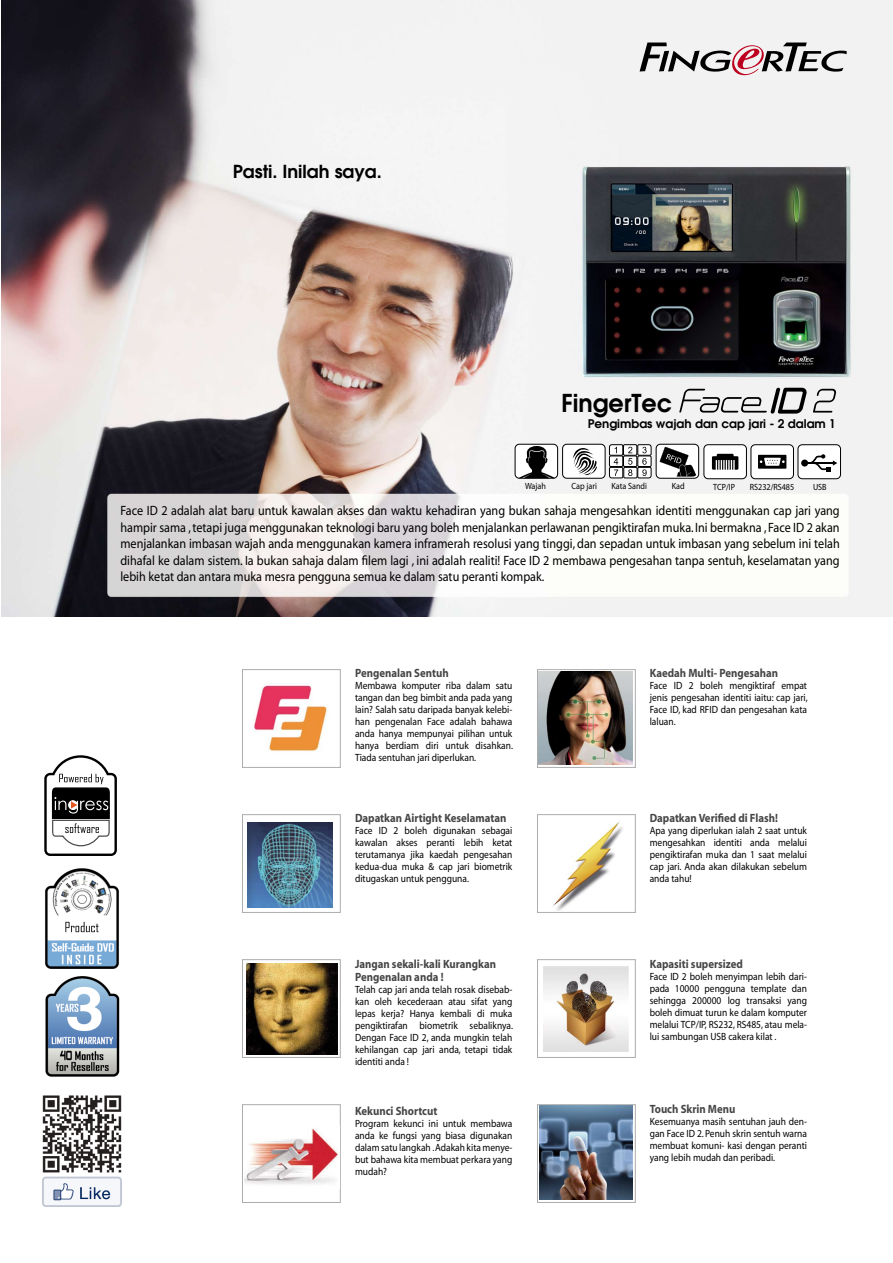
<style>
.page{position:relative;width:893px;height:1263px;background:#fff}
.page>*{position:absolute;margin:0;border:0;box-sizing:border-box;transform-origin:0 0}
.t1{font:600 24.75px "Avant Garde";color:#000;scale:.96 1}
.t2{font:600 18px "Avant Garde";color:#000}
.t3{font:13.5px/16.5px "Myriad";color:#000;text-align:justify;scale:.9 1}
.t4{font:700 12px/13.5px "Myriad";color:#464646;scale:.9 1}
.t5{font:600 12px "Avant Garde";color:#000}
.t6{font:10.5px/12px "Myriad";color:#000;text-align:justify;scale:.9 1}
.t7{font:9px "Myriad";color:#000;scale:.9 1}
</style>
<div class="page">
<img style="left:2px;top:0;width:891px;height:617px">
<svg style="left:640px;top:43px;width:207px;height:32px"></svg>
<svg style="left:44px;top:755px;width:73px;height:101px"></svg>
<svg style="left:679px;top:388px;width:128px;height:26px"></svg>
<svg style="left:813px;top:389px;width:23px;height:24px"></svg>
<div style="left:656px;top:444px;width:43px;height:34px;background:#fff;border-radius:4px"></div>
<div style="left:656px;top:444px;width:43px;height:35px;border:1px solid #000;border-radius:4px"></div>
<svg style="left:660px;top:447px;width:36px;height:30px"></svg>
<div style="left:563px;top:444px;width:42px;height:34px;background:#fff;border-radius:4px"></div>
<div style="left:562px;top:444px;width:43px;height:35px;border:1px solid #000;border-radius:4px"></div>
<svg style="left:573px;top:445px;width:24px;height:31px"></svg>
<svg style="left:609px;top:444px;width:43px;height:35px"></svg>
<div style="left:798px;top:445px;width:42px;height:34px;background:#fff;border-radius:4px"></div>
<div style="left:798px;top:444px;width:43px;height:35px;border:1px solid #000;border-radius:4px"></div>
<div style="left:801px;top:460px;width:7px;height:6px;background:#000;border-radius:50%"></div>
<hr style="left:807px;top:462px;width:26px;height:2px;background:#000">
<svg style="left:811px;top:454px;width:26px;height:17px"></svg>
<div style="left:751px;top:445px;width:42px;height:34px;background:#fff;border-radius:4px"></div>
<div style="left:751px;top:444px;width:43px;height:35px;border:1px solid #000;border-radius:4px"></div>
<svg style="left:758px;top:455px;width:28px;height:14px"></svg>
<svg style="left:760px;top:458px;width:25px;height:8px"></svg>
<div style="left:704px;top:445px;width:42px;height:34px;background:#fff;border-radius:4px"></div>
<div style="left:703px;top:444px;width:44px;height:35px;border:1px solid #000;border-radius:4px"></div>
<div style="left:717px;top:454px;width:17px;height:5px;background:#000"></div>
<svg style="left:712px;top:456px;width:26px;height:14px"></svg>
<div style="left:515px;top:444px;width:43px;height:35px;border:1px solid #000;border-radius:4px"></div>
<svg style="left:515px;top:446px;width:43px;height:32px"></svg>
<svg style="left:242px;top:669px;width:394px;height:534px"></svg>
<img style="left:248px;top:822px;width:85px;height:85px">
<img style="left:248px;top:676px;width:84px;height:82px">
<img style="left:540px;top:1106px;width:93px;height:93px">
<img style="left:244px;top:1126px;width:95px;height:63px">
<img style="left:539px;top:671px;width:93px;height:94px">
<img style="left:246px;top:964px;width:91px;height:91px">
<img style="left:539px;top:817px;width:94px;height:94px">
<img style="left:544px;top:966px;width:85px;height:85px">
<img style="left:43px;top:868px;width:78px;height:338px">
<h2 class="t2" style="left:233px;top:159px;width:151px">Pasti. Inilah saya.</h2>
<h1 class="t1" style="left:561px;top:386px;width:117px">FingerTec</h1>
<p class="t5" style="left:588px;top:415px;width:250px">Pengimbas wajah dan cap jari - 2 dalam 1</p>
<p class="t7" style="left:525px;top:482px;width:25px">Wajah</p>
<p class="t7" style="left:611px;top:482px;width:41px">Kata Sandi</p>
<p class="t7" style="left:572px;top:482px;width:30px">Cap jari</p>
<p class="t7" style="left:672px;top:482px;width:16px">Kad</p>
<p class="t7" style="left:750px;top:482px;width:51px">RS232/RS485</p>
<p class="t7" style="left:713px;top:482px;width:26px">TCP/IP</p>
<p class="t7" style="left:813px;top:482px;width:17px">USB</p>
<p class="t3" style="left:120px;top:503px;width:801px">Face ID 2 adalah alat baru untuk kawalan akses dan waktu kehadiran yang bukan sahaja mengesahkan identiti menggunakan cap jari yang hampir sama , tetapi juga menggunakan teknologi baru yang boleh menjalankan perlawanan pengiktirafan muka. Ini bermakna , Face ID 2 akan menjalankan imbasan wajah anda menggunakan kamera inframerah resolusi yang tinggi, dan sepadan untuk imbasan yang sebelum ini telah dihafal ke dalam sistem. Ia bukan sahaja dalam filem lagi , ini adalah realiti! Face ID 2 membawa pengesahan tanpa sentuh, keselamatan yang lebih ketat dan antara muka mesra pengguna semua ke dalam satu peranti kompak.</p>
<p class="t4" style="left:355px;top:666px;width:106px">Pengenalan Sentuh</p>
<p class="t6" style="left:355px;top:680px;width:177px">Membawa komputer riba dalam satu tangan dan beg bimbit anda pada yang lain? Salah satu daripada banyak kelebi&shy;han pengenalan Face adalah bahawa anda hanya mempunyai pilihan untuk hanya berdiam diri untuk disahkan.<br>Tiada sentuhan jari diperlukan.</p>
<p class="t4" style="left:355px;top:812px;width:170px">Dapatkan Airtight Keselamatan</p>
<p class="t6" style="left:355px;top:825px;width:176px">Face ID 2 boleh digunakan sebagai kawalan akses peranti lebih ketat terutamanya jika kaedah pengesahan kedua-dua muka &amp; cap jari biometrik ditugaskan untuk pengguna.</p>
<p class="t4" style="left:355px;top:957px;width:158px">Jangan sekali-kali Kurangkan<br>Pengenalan anda !</p>
<p class="t6" style="left:355px;top:984px;width:177px">Telah cap jari anda telah rosak disebab&shy;kan oleh kecederaan atau sifat yang lepas kerja? Hanya kembali di muka pengiktirafan biometrik sebaliknya.<br>Dengan Face ID 2, anda mungkin telah kehilangan cap jari anda, tetapi tidak identiti anda !</p>
<p class="t4" style="left:355px;top:1104px;width:93px">Kekunci Shortcut</p>
<p class="t6" style="left:355px;top:1118px;width:176px">Program kekunci ini untuk membawa anda ke fungsi yang biasa digunakan dalam satu langkah . Adakah kita menye&shy;but bahawa kita membuat perkara yang mudah?</p>
<p class="t4" style="left:650px;top:666px;width:144px">Kaedah Multi- Pengesahan</p>
<p class="t6" style="left:650px;top:680px;width:177px">Face ID 2 boleh mengiktiraf empat jenis pengesahan identiti iaitu: cap jari, Face ID, kad RFID dan pengesahan kata laluan.</p>
<p class="t4" style="left:650px;top:812px;width:144px">Dapatkan Verified di Flash!</p>
<p class="t6" style="left:650px;top:825px;width:176px">Apa yang diperlukan ialah 2 saat untuk mengesahkan identiti anda melalui pengiktirafan muka dan 1 saat melalui cap jari. Anda akan dilakukan sebelum anda tahu!</p>
<p class="t4" style="left:650px;top:957px;width:105px">Kapasiti supersized</p>
<p class="t6" style="left:650px;top:971px;width:176px">Face ID 2 boleh menyimpan lebih dari&shy;pada 10000 pengguna template dan sehingga 200000 log transaksi yang boleh dimuat turun ke dalam komputer melalui TCP/IP, RS232, RS485, atau mela&shy;lui sambungan USB cakera kilat .</p>
<p class="t4" style="left:650px;top:1103px;width:97px">Touch Skrin Menu</p>
<p class="t6" style="left:650px;top:1116px;width:176px">Kesemuanya masih sentuhan jauh den&shy;gan Face ID 2. Penuh skrin sentuh warna membuat komuni- kasi dengan peranti yang lebih mudah dan peribadi.</p>
</div>
